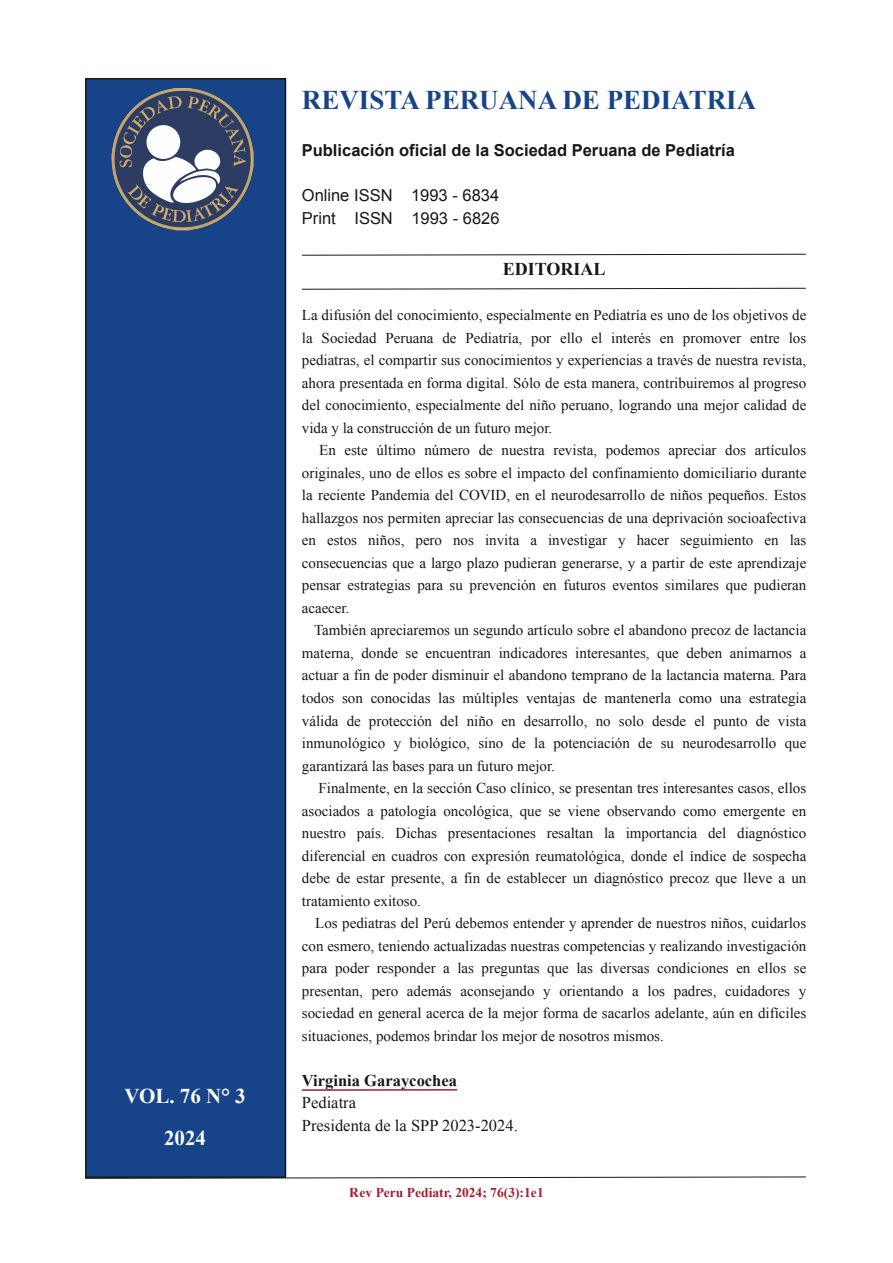
<style>
.page{position:relative;width:893px;height:1263px;background:#fff}
.page>*{position:absolute;margin:0;border:0;box-sizing:border-box;transform-origin:0 0}
.t1{font:700 27px "Times New Roman";color:#174489}
.t2{font:700 21px/42px "Times New Roman";color:#fff;text-align:center}
.t3{font:700 18px "Times New Roman";letter-spacing:.005em;color:#181715}
.t4{font:700 16.5px "Arial";color:#181715}
.t5{font:16.5px/22.5px "Arial";color:#181715}
.t6{font:16.5px/22.5px "Times New Roman";color:#181715}
.t7{font:700 16.5px "Times New Roman";color:#181715}
.t8{font:15px/22.5px "Times New Roman";color:#181715;text-align:justify}
.t9{font:700 13.5px "Times New Roman";color:#a51c30}
</style>
<div class="page">
<hr style="left:302px;top:1089px;width:155px;height:2px;background:#a51c30">
<svg style="left:301px;top:288px;width:505px;height:2px"></svg>
<div style="left:86px;top:79px;width:199px;height:1098px;background:#174489"></div>
<div style="left:85px;top:78px;width:201px;height:1100px;border:2px solid #181715"></div>
<img style="left:111px;top:87px;width:143px;height:144px">
<svg style="left:85px;top:1176px;width:721px;height:3px"></svg>
<svg style="left:301px;top:254px;width:505px;height:2px"></svg>
<h2 class="t2" style="left:124px;top:1075px;width:123px">VOL. 76 N° 3<br>2024</h2>
<h1 class="t1" style="left:302px;top:85px;width:456px">REVISTA PERUANA DE PEDIATRIA</h1>
<p class="t4" style="left:302px;top:141px;width:435px">Publicación oficial de la Sociedad Peruana de Pediatría</p>
<p class="t5" style="left:302px;top:184px;width:199px">Online ISSN 1993 - 6834<br>Print ISSN 1993 - 6826</p>
<p class="t3" style="left:503px;top:259px;width:104px">EDITORIAL</p>
<p class="t8" style="left:302px;top:304px;width:506px">La difusión del conocimiento, especialmente en Pediatría es uno de los objetivos de la Sociedad Peruana de Pediatría, por ello el interés en promover entre los pediatras, el compartir sus conocimientos y experiencias a través de nuestra revista, ahora presentada en forma digital. Sólo de esta manera, contribuiremos al progreso del conocimiento, especialmente del niño peruano, logrando una mejor calidad de vida y la construcción de un futuro mejor.</p>
<p class="t8" style="left:302px;top:439px;width:506px;text-indent:17px">En este último número de nuestra revista, podemos apreciar dos artículos originales, uno de ellos es sobre el impacto del confinamiento domiciliario durante la reciente Pandemia del COVID, en el neurodesarrollo de niños pequeños. Estos hallazgos nos permiten apreciar las consecuencias de una deprivación socioafectiva en estos niños, pero nos invita a investigar y hacer seguimiento en las consecuencias que a largo plazo pudieran generarse, y a partir de este aprendizaje pensar estrategias para su prevención en futuros eventos similares que pudieran acaecer.</p>
<p class="t8" style="left:302px;top:619px;width:506px;text-indent:12px">También apreciaremos un segundo artículo sobre el abandono precoz de lactancia materna, donde se encuentran indicadores interesantes, que deben animarnos a actuar a fin de poder disminuir el abandono temprano de la lactancia materna. Para todos son conocidas las múltiples ventajas de mantenerla como una estrategia válida de protección del niño en desarrollo, no solo desde el punto de vista inmunológico y biológico, sino de la potenciación de su neurodesarrollo que garantizará las bases para un futuro mejor.</p>
<p class="t8" style="left:302px;top:777px;width:506px;text-indent:17px">Finalmente, en la sección Caso clínico, se presentan tres interesantes casos, ellos asociados a patología oncológica, que se viene observando como emergente en nuestro país. Dichas presentaciones resaltan la importancia del diagnóstico diferencial en cuadros con expresión reumatológica, donde el índice de sospecha debe de estar presente, a fin de establecer un diagnóstico precoz que lleve a un tratamiento exitoso.</p>
<p class="t8" style="left:302px;top:912px;width:506px;text-indent:13px">Los pediatras del Perú debemos entender y aprender de nuestros niños, cuidarlos con esmero, teniendo actualizadas nuestras competencias y realizando investigación para poder responder a las preguntas que las diversas condiciones en ellos se presentan, pero además aconsejando y orientando a los padres, cuidadores y sociedad en general acerca de la mejor forma de sacarlos adelante, aún en difíciles situaciones, podemos brindar los mejor de nosotros mismos.</p>
<p class="t7" style="left:302px;top:1071px;width:157px">Virginia Garaycochea</p>
<p class="t6" style="left:302px;top:1091px;width:217px">Pediatra<br>Presidenta de la SPP 2023-2024.</p>
<p class="t9" style="left:350px;top:1185px;width:196px">Rev Peru Pediatr, 2024; 76(3):1e1</p>
</div>
